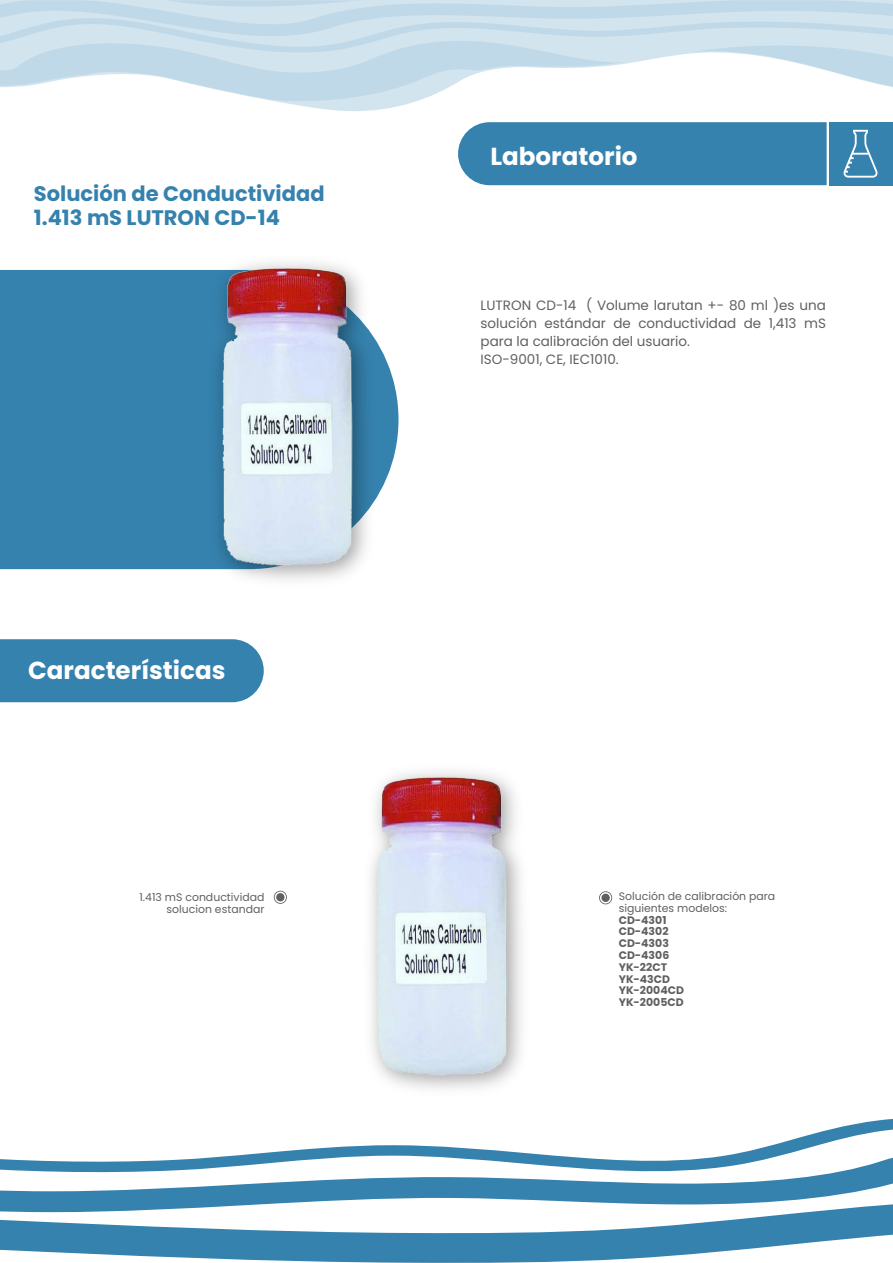
<style>
.page{position:relative;width:893px;height:1263px;background:#fff}
.page>*{position:absolute;margin:0;border:0;box-sizing:border-box;transform-origin:0 0}
.t1{font:700 24.6px "Poppins";color:#fff}
.t2{font:700 21px/24px "Poppins";color:#3582ae}
.t3{font:13.5px/18px "Poppins";color:#606060}
.t4{font:10.95px/11.9px "Poppins";color:#606060;text-align:right}
.t5{font:700 10.95px/11.9px "Poppins";color:#606060}
</style>
<div class="page">
<svg style="left:274px;top:891px;width:13px;height:13px"></svg>
<div style="left:276px;top:893px;width:8px;height:8px;background:#606060;border-radius:50%"></div>
<svg style="left:599px;top:891px;width:13px;height:13px"></svg>
<div style="left:601px;top:894px;width:9px;height:8px;background:#606060;border-radius:50%"></div>
<div style="left:0;top:639px;width:264px;height:63px;background:#3582ae"></div>
<div style="left:458px;top:125px;width:369px;height:60px;background:#3582ae"></div>
<svg style="left:477px;top:122px;width:353px;height:3px"></svg>
<svg style="left:0;top:82px;width:893px;height:29px"></svg>
<svg style="left:0;top:75px;width:893px;height:7px"></svg>
<svg style="left:0;top:48px;width:893px;height:27px;fill:#c0d9e8"></svg>
<svg style="left:0;top:0;width:893px;height:48px;background:#cadfeb"></svg>
<div style="left:830px;top:122px;width:63px;height:63px;background:#3582ae"></div>
<div style="left:0;top:270px;width:398px;height:299px;background:#3582ae"></div>
<svg style="left:0;top:1125px;width:893px;height:137px"></svg>
<svg style="left:843px;top:130px;width:35px;height:48px"></svg>
<img style="left:191px;top:264px;width:192px;height:306px">
<img style="left:366px;top:774px;width:160px;height:305px">
<h2 class="t2" style="left:34px;top:181px;width:292px">Solución de Conductividad<br>1.413 mS LUTRON CD-14</h2>
<h1 class="t1" style="left:28px;top:657px;width:199px">Características</h1>
<h1 class="t1" style="left:490px;top:142px;width:149px">Laboratorio</h1>
<p class="t3" style="left:481px;top:297px;width:347px">LUTRON CD-14 ( Volume larutan +- 80 ml )es una solución estándar de conductividad de 1,413 mS para la calibración del usuario.<br>ISO-9001, CE, IEC1010.</p>
<p class="t4" style="left:139px;top:892px;width:126px">1.413 mS conductividad solucion estandar</p>
<p class="t4" style="left:619px;top:890px;width:158px;text-align:left">Solución de calibración para siguientes modelos:</p>
<p class="t5" style="left:619px;top:914px;width:67px">CD-4301<br>CD-4302<br>CD-4303<br>CD-4306<br>YK-22CT<br>YK-43CD<br>YK-2004CD<br>YK-2005CD</p>
</div>
